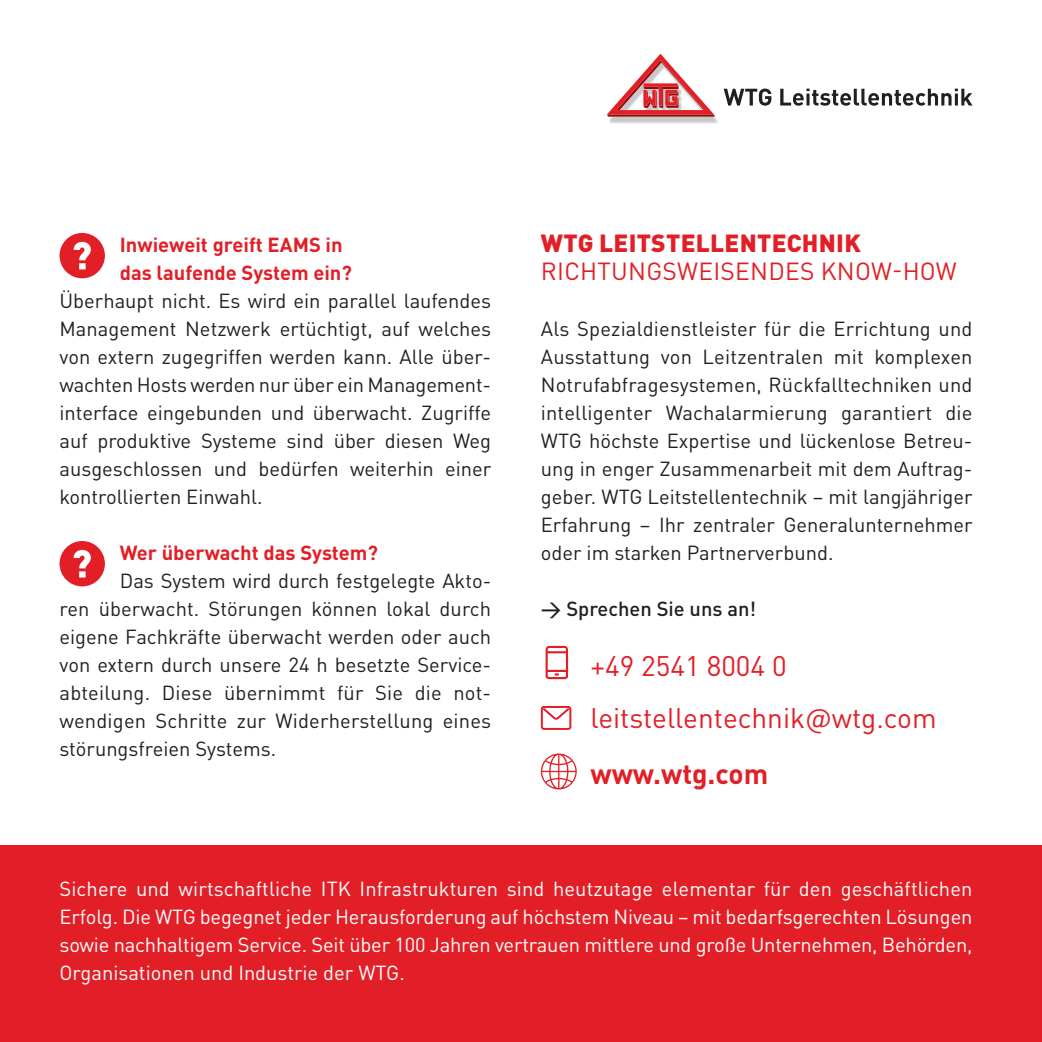
<style>
.page{position:relative;width:1042px;height:1042px;background:#fff}
.page>*{position:absolute;margin:0;border:0;box-sizing:border-box;transform-origin:0 0}
.t1{font:28px/52.5px "DINOT";color:#e21f26}
.t2{font:700 28px "DINOT";color:#e21f26}
.t3{font:24.5px "DINOT";letter-spacing:.01em;color:#e21f26}
.t4{font:900 24.5px "DINOT";letter-spacing:.01em;color:#e21f26}
.t5{font:20.12px/28px "DINOT";color:#231f20;text-align:justify}
.t6{font:20.12px/28px "DINOT";letter-spacing:-.005em;color:#fff;text-align:justify}
.t7{font:700 20.12px/28px "DINOT";color:#e21f26}
.t8{font:500 20.12px "DINOT";color:#231f20}
</style>
<div class="page">
<div style="left:0;top:846px;width:1042px;height:196px;background:#e21f26"></div>
<div style="left:60px;top:233px;width:45px;height:45px;background:#e21f26;border-radius:50%"></div>
<svg style="left:74px;top:242px;width:17px;height:27px"></svg>
<div style="left:60px;top:541px;width:45px;height:45px;background:#e21f26;border-radius:50%"></div>
<svg style="left:74px;top:550px;width:17px;height:27px"></svg>
<svg style="left:545px;top:646px;width:23px;height:33px"></svg>
<svg style="left:541px;top:706px;width:30px;height:24px"></svg>
<svg style="left:541px;top:753px;width:36px;height:36px"></svg>
<img style="left:609px;top:117px;width:109px;height:7px">
<svg style="left:607px;top:54px;width:108px;height:63px"></svg>
<svg style="left:724px;top:89px;width:47px;height:17px"></svg>
<svg style="left:780px;top:89px;width:192px;height:17px"></svg>
<p class="t7" style="left:120px;top:230px;width:234px">Inwieweit greift EAMS in das laufende System ein?</p>
<p class="t5" style="left:59px;top:286px;width:433px">Überhaupt nicht. Es wird ein parallel laufendes Management Netzwerk ertüchtigt, auf welches von extern zugegriffen werden kann. Alle über&shy;wachten Hosts werden nur über ein Management&shy;interface eingebunden und überwacht. Zugriffe auf produktive Systeme sind über diesen Weg ausgeschlossen und bedürfen weiterhin einer kontrollierten Einwahl.</p>
<p class="t7" style="left:120px;top:538px;width:260px">Wer überwacht das System?</p>
<p class="t5" style="left:60px;top:566px;width:433px;text-indent:60px">Das System wird durch festgelegte Akto&shy;ren überwacht. Störungen können lokal durch eigene Fachkräfte überwacht werden oder auch von extern durch unsere 24 h besetzte Service&shy;abteilung. Diese übernimmt für Sie die not&shy;wendigen Schritte zur Widerherstellung eines störungsfreien Systems.</p>
<p class="t4" style="left:541px;top:227px;width:321px">WTG LEITSTELLENTECHNIK</p>
<p class="t3" style="left:541px;top:256px;width:417px">richtungsweisendeS Know-how</p>
<p class="t5" style="left:541px;top:314px;width:433px">Als Spezialdienstleister für die Errichtung und Ausstattung von Leitzentralen mit komplexen Notrufabfragesystemen, Rückfalltechniken und intelligenter Wachalarmierung garantiert die WTG</p>
<p class="t5" style="left:541px;top:426px;width:433px;text-indent:48px">höchste Expertise und lückenlose Betreu&shy;ung in enger Zusammenarbeit mit dem Auftrag&shy;geber. WTG</p>
<p class="t5" style="left:541px;top:482px;width:433px;text-indent:107px">Leitstellentechnik – mit langjähriger Erfahrung – I hr zentraler Generalunternehmer oder im starken Partnerverbund.</p>
<p class="t8" style="left:541px;top:596px;width:217px">→ Sprechen Sie uns an!</p>
<h1 class="t1" style="left:590px;top:639px;width:348px">+49 2541 8004 0 leitstellentechnik@wtg.com</h1>
<h1 class="t2" style="left:590px;top:756px;width:179px">www.wtg.com</h1>
<p class="t6" style="left:60px;top:874px;width:272px">Sichere und wirtschaftliche ITK</p>
<p class="t6" style="left:360px;top:874px;width:614px">I nfrastrukturen sind heutzutage elementar für den geschäftlichen</p>
<p class="t6" style="left:60px;top:902px;width:110px">Erfolg. Die WTG</p>
<p class="t6" style="left:60px;top:902px;width:914px;text-indent:140px">begegnet jeder H erausforderung auf höchstem N iveau – mit bedarfsgerechten Lösungen sowie nachhaltigem Service. Seit über 100 Jahren vertrauen mittlere und große U nternehmen, Behörden, Organisationen und I ndustrie der WTG</p>
<p class="t6" style="left:399px;top:958px;width:7px">.</p>
</div>
